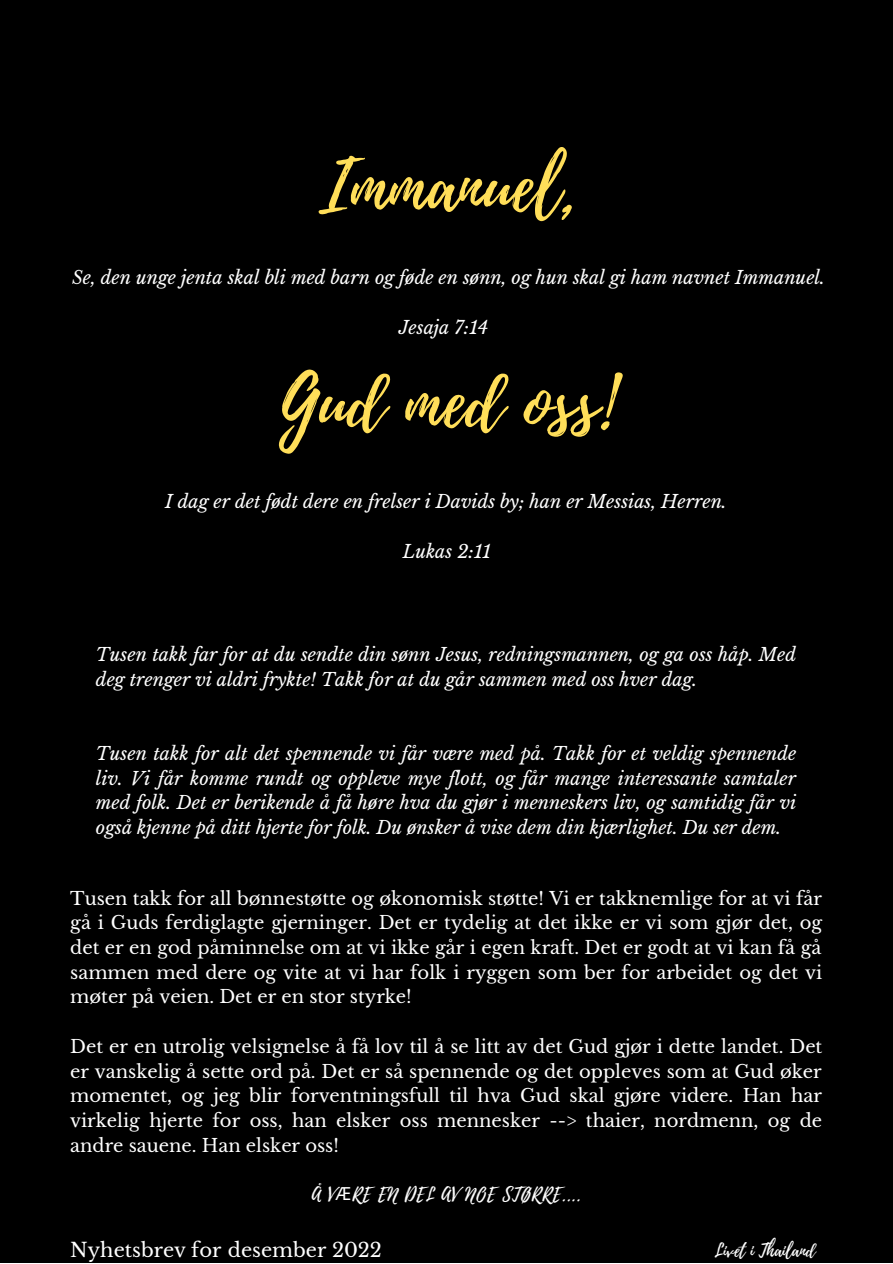
<style>
.page{position:relative;width:893px;height:1264px;background:#fff}
.page>*{position:absolute;margin:0;border:0;box-sizing:border-box;transform-origin:0 0}
.t1{font:72px "Playlist Script";color:#ffde59}
.t2{font:19.5px "Libre Baskerville";color:#fff}
.t3{font:18px/24.8px "Libre Baskerville";color:#fff;text-align:justify}
.t4{font:italic 18px/24.8px "Libre Baskerville";color:#fff}
.t5{font:18px "Playlist Script";letter-spacing:.05em;color:#fff}
.t6{font:18px "Playlist Script";color:#fff}
.s1{font-family:"Noto Sans"}
</style>
<div class="page">
<div style="left:0;top:0;width:892px;height:1262px;background:#000"></div>
<h1 class="t1" style="left:318px;top:135px;width:259px">Immanuel,</h1>
<p class="t4" style="left:72px;top:265px;width:754px">Se, den unge jenta skal bli med barn og føde en sønn, og hun skal gi ham navnet Immanuel.</p>
<p class="t4" style="left:399px;top:315px;width:91px">Jesaja 7:14</p>
<h1 class="t1" style="left:279px;top:351px;width:337px">Gud med oss!</h1>
<p class="t4" style="left:165px;top:489px;width:563px">I dag er det født dere en frelser i Davids by; han er Messias, Herren.</p>
<p class="t4" style="left:403px;top:539px;width:90px">Lukas 2:11</p>
<p class="t4" style="left:96px;top:642px;width:701px">Tusen takk far for at du sendte din sønn Jesus, redningsmannen, og ga oss håp. Med deg trenger vi aldri frykte! Takk for at du går sammen med oss hver dag.</p>
<p class="t4" style="left:96px;top:741px;width:702px;text-align:justify">Tusen takk for alt det spennende vi får være med på. Takk for et veldig spennende liv. Vi får komme rundt og oppleve mye flott, og får mange interessante samtaler med folk. Det er berikende å få høre hva du gjør i menneskers liv, og samtidig får vi også kjenne på ditt hjerte for folk. Du ønsker å vise dem din kjærlighet. Du ser dem.</p>
<p class="t3" style="left:70px;top:885px;width:753px">Tusen takk for all bønnestøtte og økonomisk støtte! Vi er takknemlige for at vi får gå i Guds ferdiglagte gjerninger. Det er tydelig at det ikke er vi som gjør det, og det er en god påminnelse om at vi ikke går i egen kraft. Det er godt at vi kan få gå sammen med dere og vite at vi har folk i ryggen som ber for arbeidet og det vi møter på veien. Det er en stor styrke!</p>
<p class="t3" style="left:70px;top:1034px;width:753px">Det er en utrolig velsignelse å få lov til å se litt av det Gud gjør i dette landet. Det er vanskelig å sette ord på. Det er så spennende og det oppleves som at Gud øker momentet, og jeg blir forventningsfull til hva Gud skal gjøre videre. Han har virkelig hjerte for oss, han elsker oss mennesker --&gt; thaier, nordmenn, og de andre sauene. Han elsker oss!</p>
<p class="t5" style="left:312px;top:1181px;width:270px">Å V<span class="s1">Æ</span>RE EN DEL AV NOE STØRRE....</p>
<p class="t2" style="left:70px;top:1237px;width:313px">Nyhetsbrev for desember 2022</p>
<p class="t6" style="left:714px;top:1237px;width:103px">Livet i Thailand</p>
</div>
